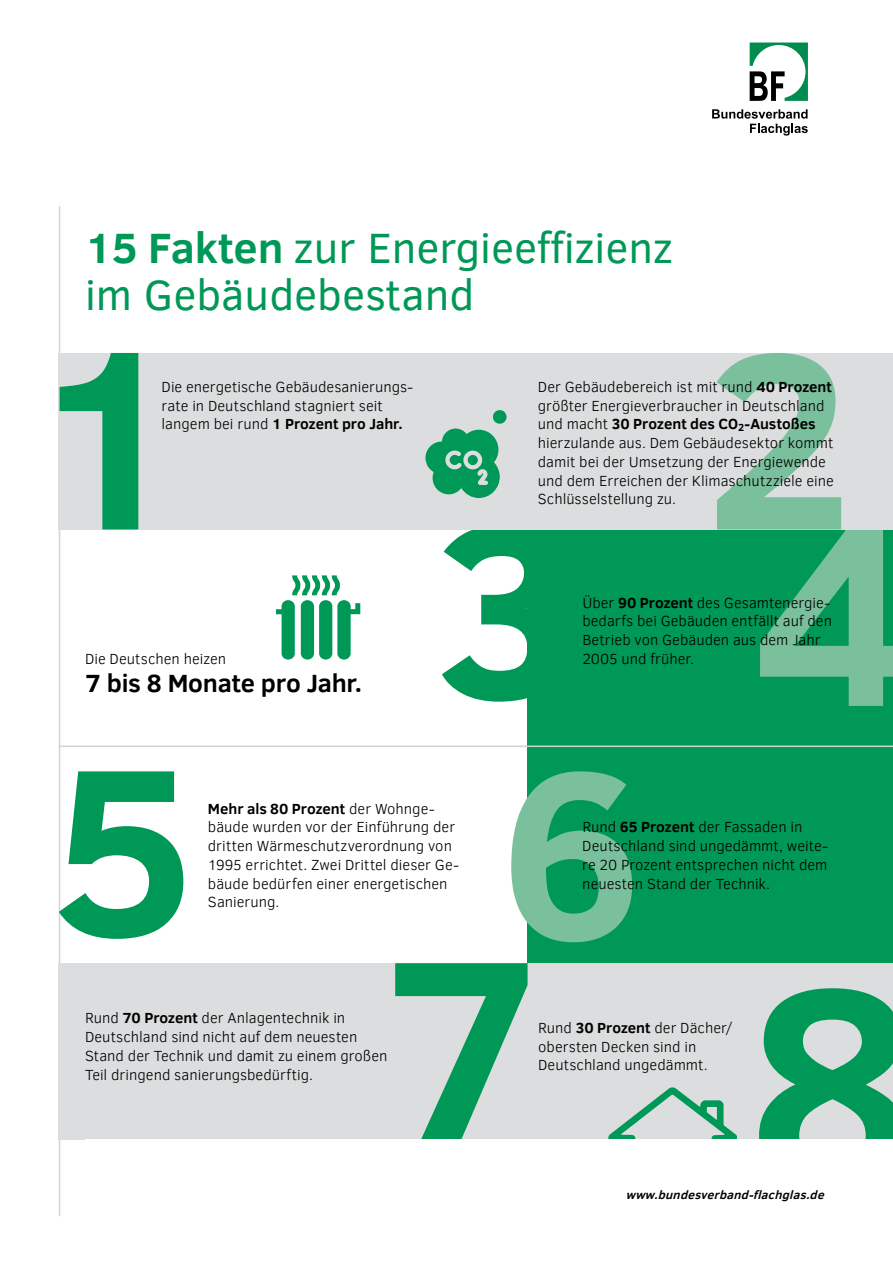
<style>
.page{position:relative;width:893px;height:1263px;background:#fff}
.page>*{position:absolute;margin:0;border:0;box-sizing:border-box;transform-origin:0 0}
.t1{font:43.5px/47.1px "Clear Sans";color:#009856}
.t2{font:700 25.5px "Clear Sans";letter-spacing:-.01em;color:#000}
.t3{font:300 15px/18.8px "Clear Sans";color:#000}
.t4{font:italic 700 12px "Clear Sans";color:#000}
.s1{font-weight:700}
</style>
<div class="page">
<svg style="left:712px;top:109px;width:96px;height:27px"></svg>
<svg style="left:750px;top:43px;width:58px;height:58px"></svg>
<hr style="left:59px;top:206px;width:1px;height:1010px;background:#d1d3d4">
<div style="left:59px;top:963px;width:834px;height:177px;background:#dcddde"></div>
<div style="left:527px;top:529px;width:366px;height:434px;background:#009856"></div>
<hr style="left:59px;top:745px;width:834px;height:2px;background:#d1d3d4">
<svg style="left:442px;top:529px;width:121px;height:173px"></svg>
<svg style="left:59px;top:771px;width:124px;height:168px"></svg>
<svg style="left:511px;top:771px;width:121px;height:171px"></svg>
<svg style="left:759px;top:988px;width:134px;height:152px"></svg>
<svg style="left:395px;top:963px;width:133px;height:177px"></svg>
<div style="left:59px;top:353px;width:834px;height:176px;background:#dcddde"></div>
<svg style="left:60px;top:353px;width:78px;height:176px"></svg>
<svg style="left:716px;top:353px;width:177px;height:353px"></svg>
<div style="left:493px;top:410px;width:14px;height:14px;background:#009856;border-radius:50%"></div>
<svg style="left:425px;top:428px;width:75px;height:70px"></svg>
<svg style="left:608px;top:1087px;width:129px;height:53px"></svg>
<div style="left:282px;top:600px;width:13px;height:59px;background:#009856;border-radius:6px"></div>
<svg style="left:292px;top:575px;width:68px;height:84px"></svg>
<h1 class="t1" style="left:85px;top:224px;width:589px"><span class="s1">15 Fakten</span> zur Energieeffizienz im Gebäudebestand</h1>
<p class="t3" style="left:162px;top:377px;width:253px">Die energetische Gebäudesanierungs&shy;rate in Deutschland stagniert seit langem bei rund <span class="s1">1 Prozent pro Jahr.</span></p>
<p class="t3" style="left:538px;top:377px;width:297px">Der Gebäudebereich ist mit rund <span class="s1">40 Prozent </span>größter Energieverbraucher in Deutschland und macht <span class="s1">30 Prozent des CO</span><sub>2</sub><span class="s1">-Austoßes </span>hierzulande aus. Dem Gebäudesektor kommt damit bei der Umsetzung der Energiewende und dem Erreichen der Klimaschutzziele eine Schlüsselstellung zu.</p>
<p class="t3" style="left:85px;top:649px;width:143px">Die Deutschen heizen</p>
<h2 class="t2" style="left:85px;top:664px;width:279px">7 bis 8 Monate pro Jahr.</h2>
<p class="t3" style="left:208px;top:799px;width:253px"><span class="s1">Mehr als 80 Prozent</span> der Wohnge&shy;bäude wurden vor der Einführung der dritten Wärmeschutzverordnung von<br>1995 errichtet. Zwei Drittel dieser Ge&shy;bäude bedürfen einer energetischen<br>Sanierung.</p>
<p class="t3" style="left:582px;top:593px;width:251px">Über <span class="s1">90 Prozent</span> des Gesamtenergie&shy;bedarfs bei Gebäuden entfällt auf den<br>Betrieb von Gebäuden aus dem Jahr<br>2005 und früher.</p>
<p class="t3" style="left:582px;top:818px;width:247px">Rund <span class="s1">65 Prozent</span> der Fassaden in<br>Deutschland sind ungedämmt, weite&shy;re 20 Prozent entsprechen nicht dem neuesten Stand der Technik.</p>
<p class="t3" style="left:85px;top:1009px;width:304px">Rund <span class="s1">70 Prozent</span> der Anlagentechnik in Deutschland sind nicht auf dem neuesten Stand der Technik und damit zu einem großen Teil dringend sanierungsbedürftig.</p>
<p class="t3" style="left:538px;top:1018px;width:196px">Rund <span class="s1">30 Prozent</span> der Dächer/ obersten Decken sind in<br>Deutschland ungedämmt.</p>
<p class="t4" style="left:626px;top:1186px;width:204px">www.bundesverband-flachglas.de</p>
</div>
